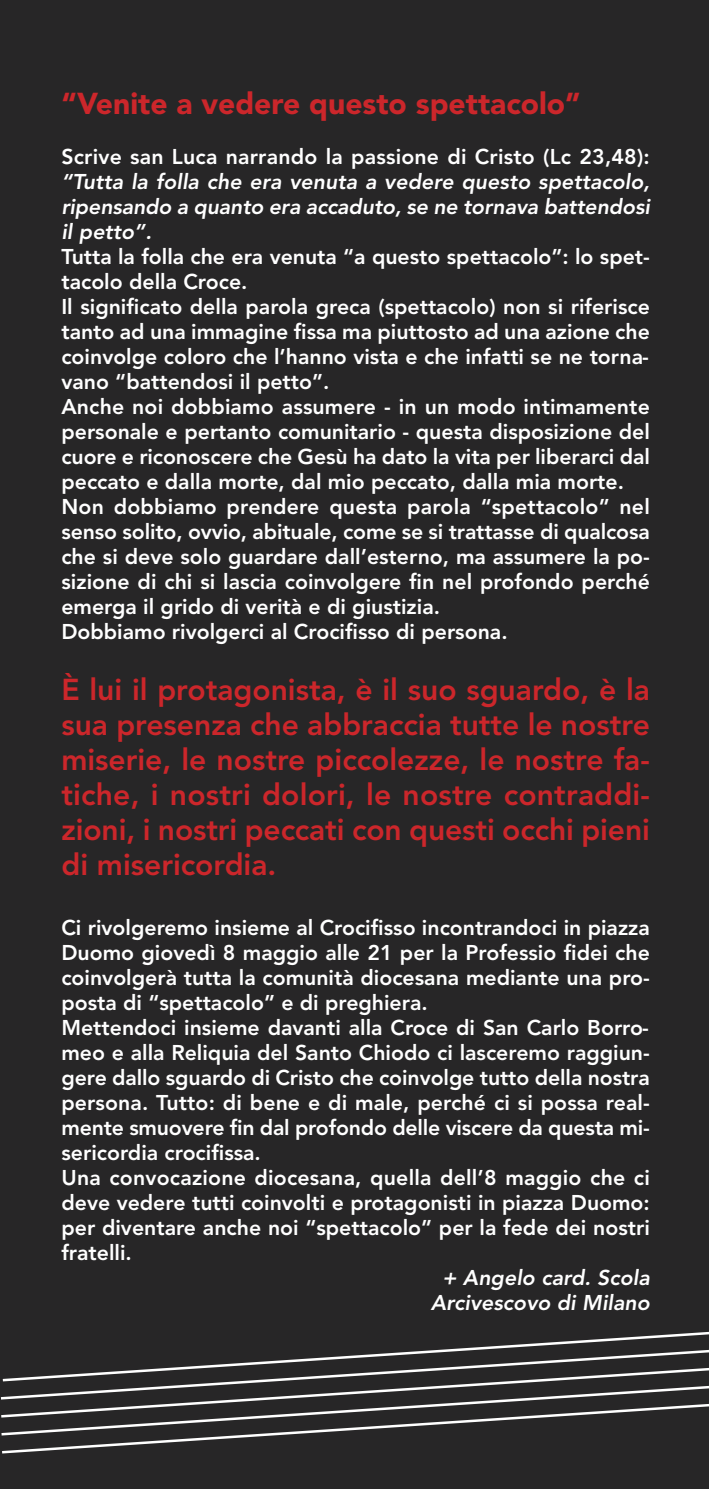
<style>
.page{position:relative;width:709px;height:1489px;background:#fff}
.page>*{position:absolute;margin:0;border:0;box-sizing:border-box;transform-origin:0 0}
.t1{font:800 30px/35px "Avenir";letter-spacing:-.005em;color:#cc262b;text-align:justify}
.t2{font:900 30px "Avenir";color:#cc262b}
.t3{font:800 21.25px/25px "Avenir";color:#fff}
.t4{font:italic 800 21.25px/25px "Avenir";letter-spacing:-.005em;color:#fff;text-align:justify}
</style>
<div class="page">
<div style="left:0;top:0;width:709px;height:1488px;background:#272627"></div>
<svg style="left:0;top:1331px;width:709px;height:123px"></svg>
<h1 class="t2" style="left:61px;top:91px;width:521px">“Venite a vedere questo spettacolo”</h1>
<p class="t3" style="left:61px;top:146px;width:590px">Scrive san Luca narrando la passione di Cristo (Lc 23,48):</p>
<p class="t4" style="left:61px;top:171px;width:590px">“Tutta la folla che era venuta a vedere questo spettacolo, ripensando a quanto era accaduto, se ne tornava battendosi il petto”.</p>
<p class="t3" style="left:61px;top:246px;width:590px">Tutta la folla che era venuta “a questo spettacolo”: lo spet&shy;tacolo della Croce.<br>Il significato della parola greca (spettacolo) non si riferisce tanto ad una immagine fissa ma piuttosto ad una azione che coinvolge coloro che l’hanno vista e che infatti se ne torna&shy;vano “battendosi il petto”.<br>Anche noi dobbiamo assumere - in un modo intimamente personale e pertanto comunitario - questa disposizione del cuore e riconoscere che Gesù ha dato la vita per liberarci dal peccato e dalla morte, dal mio peccato, dalla mia morte.<br>Non dobbiamo prendere questa parola “spettacolo” nel senso solito, ovvio, abituale, come se si trattasse di qualcosa che si deve solo guardare dall’esterno, ma assumere la po&shy;sizione di chi si lascia coinvolgere fin nel profondo perché emerga il grido di verità e di giustizia.<br>Dobbiamo rivolgerci al Crocifisso di persona.</p>
<p class="t1" style="left:61px;top:674px;width:590px">È lui il protagonista, è il suo sguardo, è la sua presenza che abbraccia tutte le nostre miserie, le nostre piccolezze, le nostre fa&shy;tiche, i nostri dolori, le nostre contraddi&shy;zioni, i nostri peccati con questi occhi pieni di misericordia.</p>
<p class="t3" style="left:61px;top:916px;width:590px">Ci rivolgeremo insieme al Crocifisso incontrandoci in piazza Duomo giovedì 8 maggio alle 21 per la Professio fidei che coinvolgerà tutta la comunità diocesana mediante una pro&shy;posta di “spettacolo” e di preghiera.<br>Mettendoci insieme davanti alla Croce di San Carlo Borro&shy;meo e alla Reliquia del Santo Chiodo ci lasceremo raggiun&shy;gere dallo sguardo di Cristo che coinvolge tutto della nostra persona. Tutto: di bene e di male, perché ci si possa real&shy;mente smuovere fin dal profondo delle viscere da questa mi&shy;sericordia crocifissa.<br>Una convocazione diocesana, quella dell’8 maggio che ci deve vedere tutti coinvolti e protagonisti in piazza Duomo: per diventare anche noi “spettacolo” per la fede dei nostri fratelli.</p>
<p class="t4" style="left:431px;top:1266px;width:220px;text-align:center">+ Angelo card. Scola<br>Arcivescovo di Milano</p>
</div>
